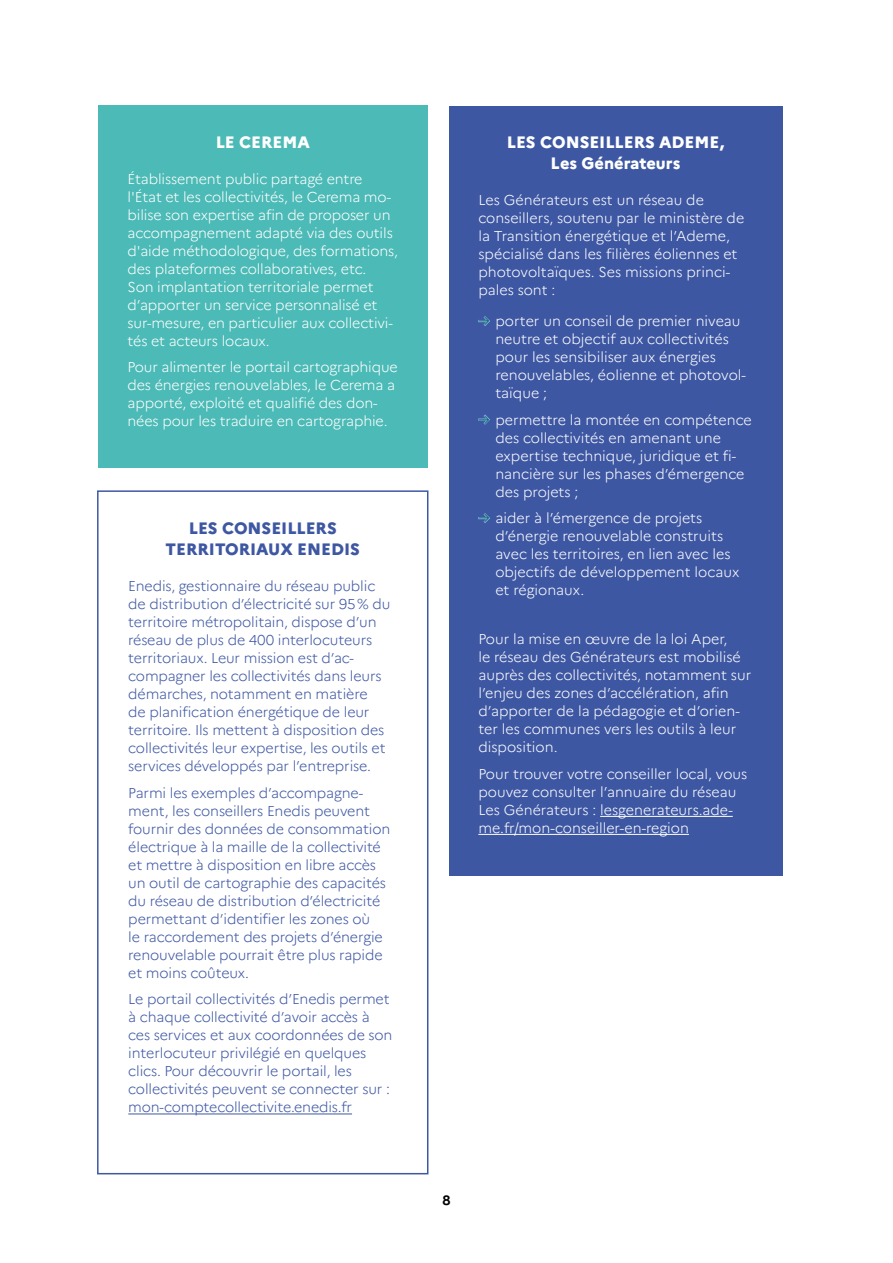
<style>
.page{position:relative;width:893px;height:1263px;background:#fff}
.page>*{position:absolute;margin:0;border:0;box-sizing:border-box;transform-origin:0 0}
.t1{font:800 16.5px/21px "Marianne";color:#fff;text-align:center}
.t2{font:800 16.5px/21px "Marianne";color:#3e57a3;text-align:center}
.t3{font:300 14.25px/18px "Marianne";color:#fff}
.t4{font:300 14.25px/18px "Marianne";letter-spacing:-.01em;color:#3e57a3}
.t5{font:700 13.5px "Marianne";color:#000}
.s1{color:#7ab2e1}
</style>
<div class="page">
<hr style="left:128px;top:1113px;width:224px;height:1px;background:#3e57a3">
<div style="left:97px;top:490px;width:331px;height:684px;border:2px solid #3e57a3"></div>
<div style="left:449px;top:106px;width:333px;height:770px;background:#3e57a3"></div>
<hr style="left:600px;top:816px;width:133px;height:1px;background:#fff">
<hr style="left:478px;top:834px;width:211px;height:1px;background:#fff">
<div style="left:98px;top:105px;width:330px;height:363px;background:#4cbab6"></div>
<p class="t1" style="left:216px;top:131px;width:96px">LE CEREMA</p>
<p class="t3" style="left:128px;top:169px;width:272px">Établissement public partagé entre l'État et les collectivités, le Cerema mo&shy;bilise son expertise afin de proposer un accompagnement adapté via des outils d'aide méthodologique, des formations, des plateformes collaboratives, etc.<br>Son implantation territoriale permet d’apporter un service personnalisé et sur-mesure, en particulier aux collectivi&shy;tés et acteurs locaux.</p>
<p class="t3" style="left:128px;top:358px;width:272px">Pour alimenter le portail cartographique des énergies renouvelables, le Cerema a apporté, exploité et qualifié des don&shy;nées pour les traduire en cartographie.</p>
<p class="t2" style="left:166px;top:518px;width:196px">LES CONSEILLERS<br>TERRITORIAUX ENEDIS</p>
<p class="t4" style="left:128px;top:577px;width:264px">Enedis, gestionnaire du réseau public de distribution d’électricité sur 95% du territoire métropolitain, dispose d’un réseau de plus de 400 interlocuteurs territoriaux. Leur mission est d’ac&shy;compagner les collectivités dans leurs démarches, notamment en matière<br>de planification énergétique de leur territoire. Ils mettent à disposition des collectivités leur expertise, les outils et services développés par l’entreprise.</p>
<p class="t4" style="left:128px;top:783px;width:264px">Parmi les exemples d’accompagne&shy;ment, les conseillers Enedis peuvent fournir des données de consommation électrique à la maille de la collectivité et mettre à disposition en libre accès un outil de cartographie des capacités du réseau de distribution d’électricité permettant d’identifier les zones où<br>le raccordement des projets d’énergie renouvelable pourrait être plus rapide et moins coûteux.</p>
<p class="t4" style="left:128px;top:990px;width:266px">Le portail collectivités d’Enedis permet à chaque collectivité d’avoir accès à ces services et aux coordonnées de son interlocuteur privilégié en quelques clics. Pour découvrir le portail, les collectivités peuvent se connecter sur : mon-comptecollectivite.enedis.fr</p>
<p class="t1" style="left:507px;top:132px;width:219px">LES CONSEILLERS ADEME,<br>Les Générateurs</p>
<p class="t3" style="left:478px;top:191px;width:267px">Les Générateurs est un réseau de conseillers, soutenu par le ministère de la Transition énergétique et l’Ademe, spécialisé dans les filières éoliennes et photovoltaïques. Ses missions princi&shy;pales sont :</p>
<p class="t3" style="left:495px;top:312px;width:252px;text-indent:-17px"><span class="s1">→</span> porter un conseil de premier niveau neutre et objectif aux collectivités pour les sensibiliser aux énergies renouvelables, éolienne et photovol&shy;taïque ;</p>
<p class="t3" style="left:495px;top:411px;width:258px;text-indent:-17px"><span class="s1">→</span> permettre la montée en compétence des collectivités en amenant une expertise technique, juridique et fi&shy;nancière sur les phases d’émergence des projets ;</p>
<p class="t3" style="left:495px;top:509px;width:245px;text-indent:-17px"><span class="s1">→</span> aider à l’émergence de projets d’énergie renouvelable construits avec les territoires, en lien avec les objectifs de développement locaux et régionaux.</p>
<p class="t3" style="left:478px;top:630px;width:274px">Pour la mise en œuvre de la loi Aper,<br>le réseau des Générateurs est mobilisé auprès des collectivités, notamment sur l’enjeu des zones d’accélération, afin d’apporter de la pédagogie et d’orien&shy;ter les communes vers les outils à leur disposition.</p>
<p class="t3" style="left:478px;top:764px;width:270px">Pour trouver votre conseiller local, vous pouvez consulter l’annuaire du réseau Les Générateurs : lesgenerateurs.ade&shy;me.fr/mon-conseiller-en-region</p>
<p class="t5" style="left:442px;top:1192px;width:10px">8</p>
</div>
